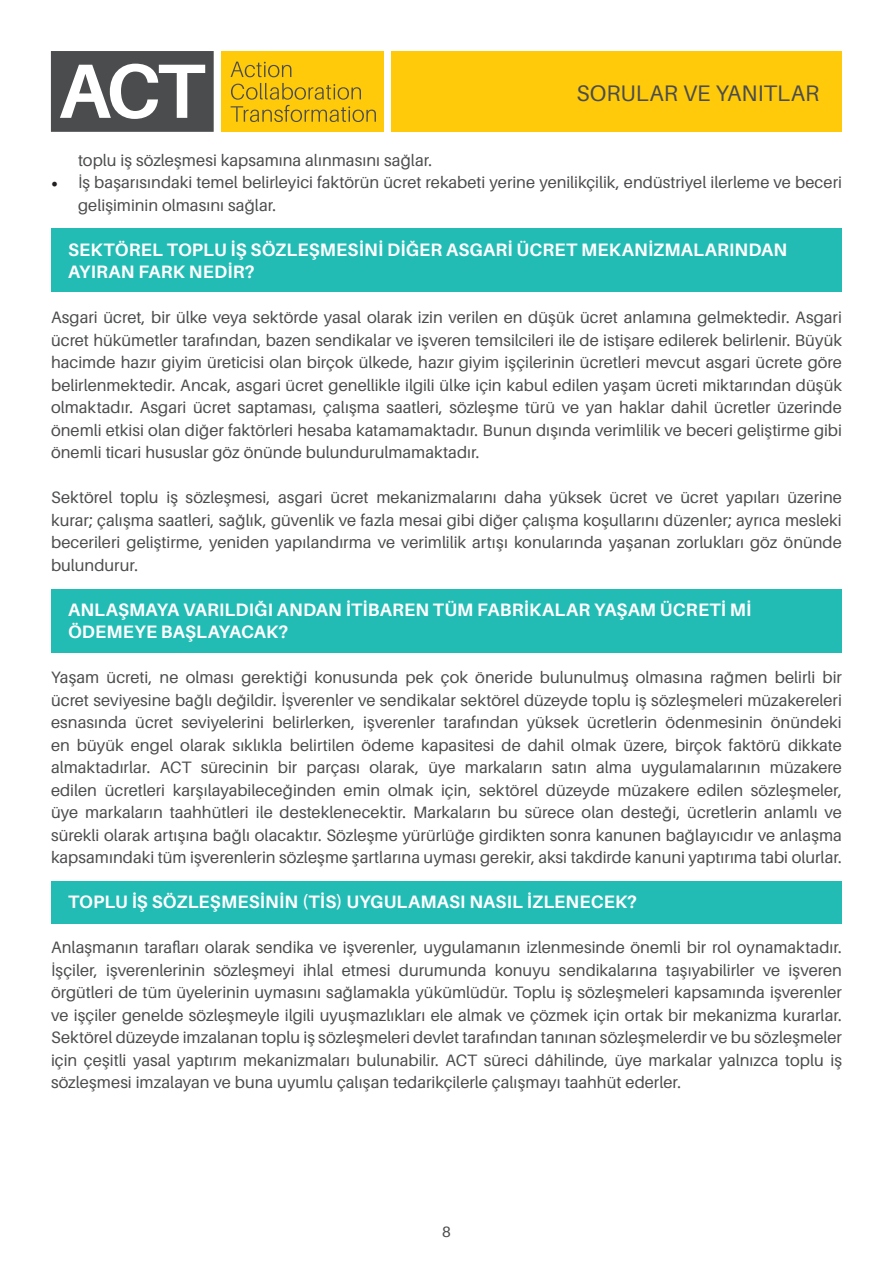
<style>
.page{position:relative;width:893px;height:1263px;background:#fff}
.page>*{position:absolute;margin:0;border:0;box-sizing:border-box;transform-origin:0 0}
.t1{font:22.5px "Aileron";color:#4b4c4d}
.t2{font:700 18px/22.5px "Aileron";letter-spacing:.01em;color:#fff}
.t3{font:16.5px/22.5px "Aileron";color:#4b4c4d;text-align:justify}
.t4{font:15px "Aileron";color:#4b4c4d}
.s1{font-family:"Minion Pro";font-size:18px;color:#231f20}
</style>
<div class="page">
<div style="left:51px;top:881px;width:791px;height:43px;background:#22bcb5"></div>
<div style="left:51px;top:589px;width:791px;height:64px;background:#22bcb5"></div>
<div style="left:51px;top:229px;width:791px;height:63px;background:#22bcb5"></div>
<div style="left:221px;top:51px;width:163px;height:81px;background:#feca0a"></div>
<svg style="left:51px;top:51px;width:163px;height:81px"></svg>
<svg style="left:231px;top:62px;width:60px;height:15px"></svg>
<svg style="left:231px;top:83px;width:145px;height:39px"></svg>
<div style="left:392px;top:51px;width:450px;height:81px;background:#feca0a"></div>
<p class="t1" style="left:577px;top:80px;width:244px">SORULAR VE YANITLAR</p>
<p class="t3" style="left:78px;top:149px;width:356px">toplu iş sözleşmesi kapsamına alınmasını sağlar.</p>
<p class="t3" style="left:78px;top:171px;width:765px;text-indent:-27px"><span class="s1">•</span> İş başarısındaki temel belirleyici faktörün ücret rekabeti yerine yenilikçilik, endüstriyel ilerleme ve beceri gelişiminin olmasını sağlar.</p>
<p class="t2" style="left:68px;top:238px;width:721px">SEKTÖREL TOPLU İŞ SÖZLEŞMESİNİ DİĞER ASGARİ ÜCRET MEKANİZMALARINDAN<br>AYIRAN FARK NEDİR?</p>
<p class="t3" style="left:51px;top:306px;width:792px">Asgari ücret, bir ülke veya sektörde yasal olarak izin verilen en düşük ücret anlamına gelmektedir. Asgari ücret hükümetler tarafından, bazen sendikalar ve işveren temsilcileri ile de istişare edilerek belirlenir. Büyük hacimde hazır giyim üreticisi olan birçok ülkede, hazır giyim işçilerinin ücretleri mevcut asgari ücrete göre belirlenmektedir. Ancak, asgari ücret genellikle ilgili ülke için kabul edilen yaşam ücreti miktarından düşük olmaktadır. Asgari ücret saptaması, çalışma saatleri, sözleşme türü ve yan haklar dahil ücretler üzerinde önemli etkisi olan diğer faktörleri hesaba katamamaktadır. Bunun dışında verimlilik ve beceri geliştirme gibi önemli ticari hususlar göz önünde bulundurulmamaktadır.</p>
<p class="t3" style="left:51px;top:486px;width:792px">Sektörel toplu iş sözleşmesi, asgari ücret mekanizmalarını daha yüksek ücret ve ücret yapıları üzerine kurar; çalışma saatleri, sağlık, güvenlik ve fazla mesai gibi diğer çalışma koşullarını düzenler; ayrıca mesleki becerileri geliştirme, yeniden yapılandırma ve verimlilik artışı konularında yaşanan zorlukları göz önünde bulundurur.</p>
<p class="t2" style="left:68px;top:598px;width:685px">ANLAŞMAYA VARILDIĞI ANDAN İTİBAREN TÜM FABRİKALAR YAŞAM ÜCRETİ Mİ<br>ÖDEMEYE BAŞLAYACAK?</p>
<p class="t3" style="left:51px;top:666px;width:792px">Yaşam ücreti, ne olması gerektiği konusunda pek çok öneride bulunulmuş olmasına rağmen belirli bir ücret seviyesine bağlı değildir. İşverenler ve sendikalar sektörel düzeyde toplu iş sözleşmeleri müzakereleri esnasında ücret seviyelerini belirlerken, işverenler tarafından yüksek ücretlerin ödenmesinin önündeki en büyük engel olarak sıklıkla belirtilen ödeme kapasitesi de dahil olmak üzere, birçok faktörü dikkate almaktadırlar. ACT sürecinin bir parçası olarak, üye markaların satın alma uygulamalarının müzakere edilen ücretleri karşılayabileceğinden emin olmak için, sektörel düzeyde müzakere edilen sözleşmeler, üye markaların taahhütleri ile desteklenecektir. Markaların bu sürece olan desteği, ücretlerin anlamlı ve sürekli olarak artışına bağlı olacaktır. Sözleşme yürürlüğe girdikten sonra kanunen bağlayıcıdır ve anlaşma kapsamındaki tüm işverenlerin sözleşme şartlarına uyması gerekir, aksi takdirde kanuni yaptırıma tabi olurlar.</p>
<p class="t2" style="left:68px;top:891px;width:571px">TOPLU İŞ SÖZLEŞMESİNİN (TİS) UYGULAMASI NASIL İZLENECEK?</p>
<p class="t3" style="left:51px;top:936px;width:792px">Anlaşmanın tarafları olarak sendika ve işverenler, uygulamanın izlenmesinde önemli bir rol oynamaktadır.<br>İşçiler, işverenlerinin sözleşmeyi ihlal etmesi durumunda konuyu sendikalarına taşıyabilirler ve işveren örgütleri de tüm üyelerinin uymasını sağlamakla yükümlüdür. Toplu iş sözleşmeleri kapsamında işverenler ve işçiler genelde sözleşmeyle ilgili uyuşmazlıkları ele almak ve çözmek için ortak bir mekanizma kurarlar.<br>Sektörel düzeyde imzalanan toplu iş sözleşmeleri devlet tarafından tanınan sözleşmelerdir ve bu sözleşmeler için çeşitli yasal yaptırım mekanizmaları bulunabilir. ACT süreci dâhilinde, üye markalar yalnızca toplu iş sözleşmesi imzalayan ve buna uyumlu çalışan tedarikçilerle çalışmayı taahhüt ederler.</p>
<p class="t4" style="left:442px;top:1223px;width:10px">8</p>
</div>
